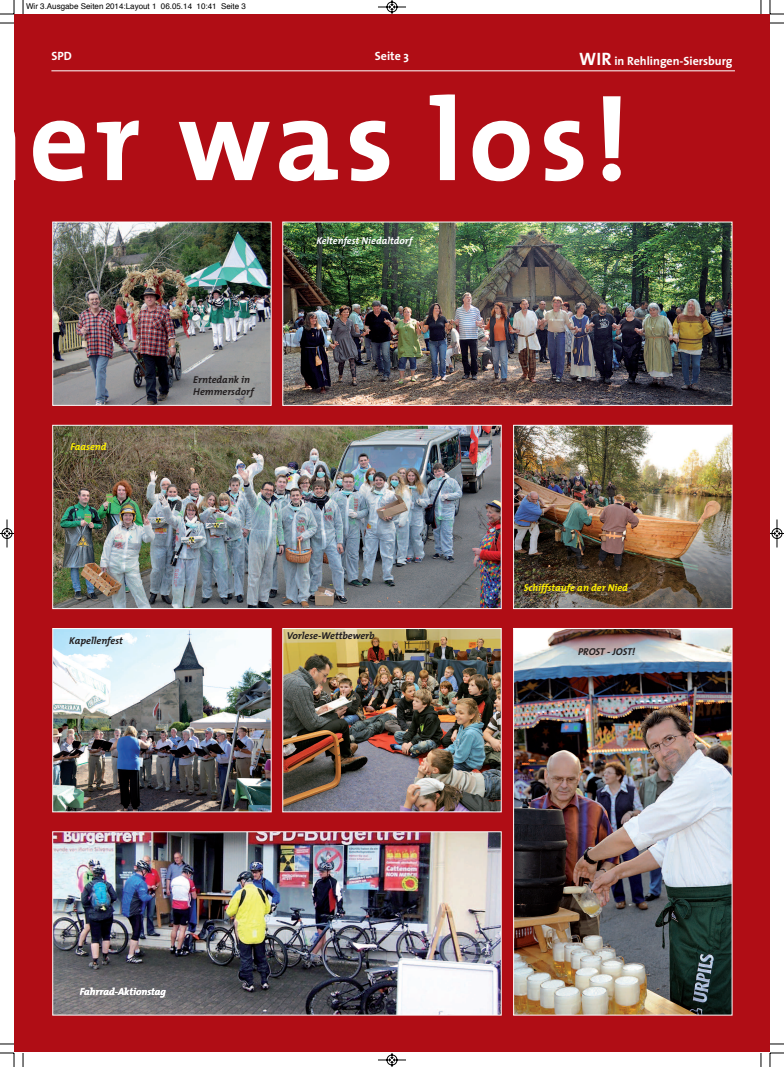
<style>
.page{position:relative;width:784px;height:1067px;background:#fff}
.page>*{position:absolute;margin:0;border:0;box-sizing:border-box;transform-origin:0 0}
.t1{font:700 117px "The Mix";letter-spacing:.05em;color:#fff}
.t2{font:700 12px "The Sans";color:#fff}
.t3{font:italic 700 10px/12px "The Mix";color:#231f20}
.t4{font:italic 700 10px "The Mix";color:#fff}
.t5{font:italic 700 10px "The Mix";color:#fff101}
.t6{font:8px "Helvetica";color:#000}
.s1{font-size:18px}
</style>
<div class="page">
<div style="left:14px;top:14px;width:755px;height:1038px;background:#b00d15"></div>
<hr style="left:51px;top:70px;width:683px;height:1px;background:#fff">
<img style="left:54px;top:223px;width:215px;height:181px">
<div style="left:52px;top:221px;width:219px;height:185px;border:1px solid #fff"></div>
<img style="left:54px;top:427px;width:445px;height:180px">
<div style="left:52px;top:425px;width:449px;height:184px;border:1px solid #fff"></div>
<img style="left:54px;top:630px;width:215px;height:180px">
<div style="left:52px;top:628px;width:219px;height:184px;border:1px solid #fff"></div>
<img style="left:54px;top:833px;width:445px;height:180px">
<div style="left:52px;top:831px;width:449px;height:184px;border:1px solid #fff"></div>
<img style="left:284px;top:223px;width:446px;height:181px">
<div style="left:282px;top:221px;width:450px;height:185px;border:1px solid #fff"></div>
<img style="left:284px;top:630px;width:215px;height:180px">
<div style="left:282px;top:628px;width:219px;height:184px;border:1px solid #fff"></div>
<img style="left:514px;top:427px;width:216px;height:180px">
<div style="left:512px;top:425px;width:220px;height:184px;border:1px solid #fff"></div>
<img style="left:514px;top:630px;width:216px;height:383px">
<div style="left:512px;top:628px;width:220px;height:387px;border:1px solid #fff"></div>
<svg style="left:23px;top:0;width:1px;height:14px"></svg>
<svg style="left:0;top:23px;width:14px;height:1px"></svg>
<svg style="left:760px;top:0;width:1px;height:14px"></svg>
<svg style="left:769px;top:23px;width:14px;height:1px"></svg>
<svg style="left:23px;top:1053px;width:1px;height:13px"></svg>
<svg style="left:0;top:1043px;width:14px;height:1px"></svg>
<svg style="left:760px;top:1053px;width:1px;height:13px"></svg>
<svg style="left:769px;top:1043px;width:14px;height:1px"></svg>
<svg style="left:0;top:0;width:15px;height:15px"></svg>
<svg style="left:769px;top:0;width:14px;height:15px"></svg>
<svg style="left:0;top:1052px;width:15px;height:14px"></svg>
<svg style="left:769px;top:1052px;width:14px;height:14px"></svg>
<svg style="left:378px;top:0;width:28px;height:14px"></svg>
<svg style="left:378px;top:1053px;width:28px;height:13px"></svg>
<svg style="left:0;top:519px;width:14px;height:29px"></svg>
<svg style="left:769px;top:519px;width:14px;height:29px"></svg>
<p class="t6" style="left:26px;top:3px;width:221px">Wir 3.Ausgabe Seiten 2014:Layout 1 06.05.14 10:41 Seite 3</p>
<p class="t2" style="left:51px;top:52px;width:22px">SPD</p>
<p class="t2" style="left:374px;top:52px;width:36px">Seite 3</p>
<h1 class="t1" style="left:29px;top:101px;width:601px">er was los!</h1>
<p class="t2" style="left:579px;top:56px;width:155px"><span class="s1">WIR</span> in Rehlingen-Siersburg</p>
<p class="t5" style="left:70px;top:443px;width:38px">Faasend</p>
<p class="t3" style="left:193px;top:374px;width:62px">Erntedank in<br>Hemmersdorf</p>
<p class="t4" style="left:316px;top:237px;width:98px">Keltenfest Niedaltdorf</p>
<p class="t3" style="left:69px;top:636px;width:55px">Kapellenfest</p>
<p class="t3" style="left:287px;top:631px;width:89px">Vorlese-Wettbewerb</p>
<p class="t5" style="left:523px;top:584px;width:106px">Schiffstaufe an der Nied</p>
<p class="t3" style="left:577px;top:647px;width:58px">PROST - JOST!</p>
<p class="t4" style="left:80px;top:988px;width:88px">Fahrrad-Aktionstag</p>
</div>
